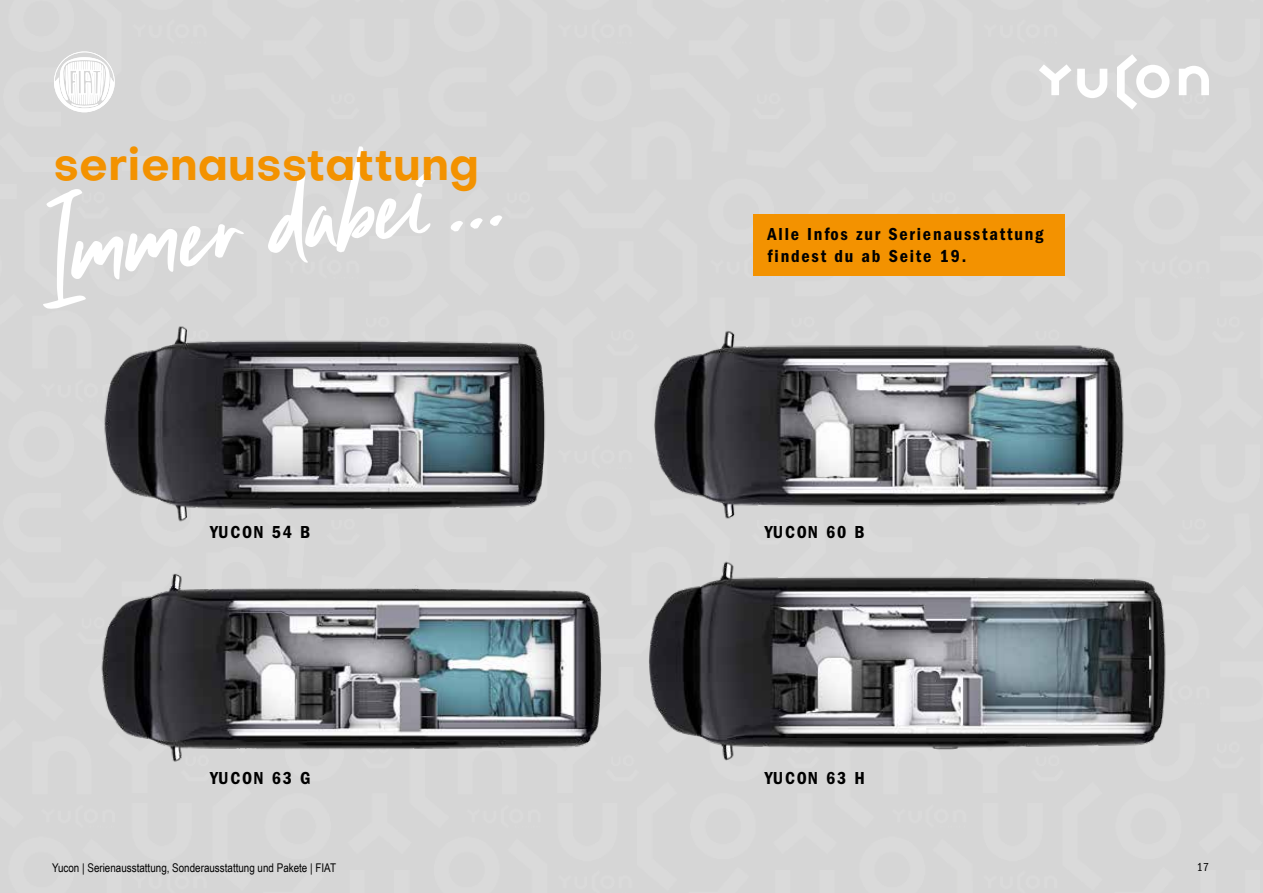
<style>
.page{position:relative;width:1263px;height:893px;background:#d6d6d6}
.page>*{position:absolute;margin:0;border:0;box-sizing:border-box;transform-origin:0 0}
.t1{font:105px "Clattering";color:#fff}
.t2{font:700 45px "Objectivity";color:#f39200}
.t3{font:18px/21.6px "Franklin Gothic LT Pro Cn Dm";letter-spacing:.1em;color:#000}
.t4{font:12px "Arial Narrow";color:#000}
.t5{font:condensed 12px "Franklin Gothic LT Pro";color:#000}
</style>
<div class="page">
<svg style="left:54px;top:52px;width:61px;height:60px"></svg>
<svg style="left:1077px;top:69px;width:30px;height:29px"></svg>
<svg style="left:1039px;top:64px;width:32px;height:31px"></svg>
<svg style="left:1117px;top:54px;width:52px;height:56px"></svg>
<svg style="left:1179px;top:66px;width:30px;height:29px"></svg>
<img style="left:83px;top:306px;width:486px;height:234px">
<img style="left:627px;top:313px;width:529px;height:213px">
<img style="left:83px;top:550px;width:543px;height:241px">
<img style="left:622px;top:556px;width:562px;height:220px">
<div style="left:753px;top:215px;width:311px;height:61px;background:#f39200"></div>
<h1 class="t1" style="left:32px;top:188px;width:467px;rotate:-8deg">Immer dabei ...</h1>
<h2 class="t2" style="left:54px;top:132px;width:427px">serienausstattung</h2>
<p class="t3" style="left:767px;top:224px;width:277px">Alle Infos zur Serienausstattung findest du ab Seite 19.</p>
<p class="t3" style="left:210px;top:522px;width:102px">YUCON 54 B</p>
<p class="t3" style="left:765px;top:522px;width:102px">YUCON 60 B</p>
<p class="t3" style="left:210px;top:767px;width:102px">YUCON 63 G</p>
<p class="t3" style="left:765px;top:767px;width:102px">YUCON 63 H</p>
<p class="t4" style="left:52px;top:859px;width:285px">Yucon | Serienausstattung, Sonderausstattung und Pakete | FIAT</p>
<p class="t5" style="left:1197px;top:860px;width:14px">17</p>
</div>
